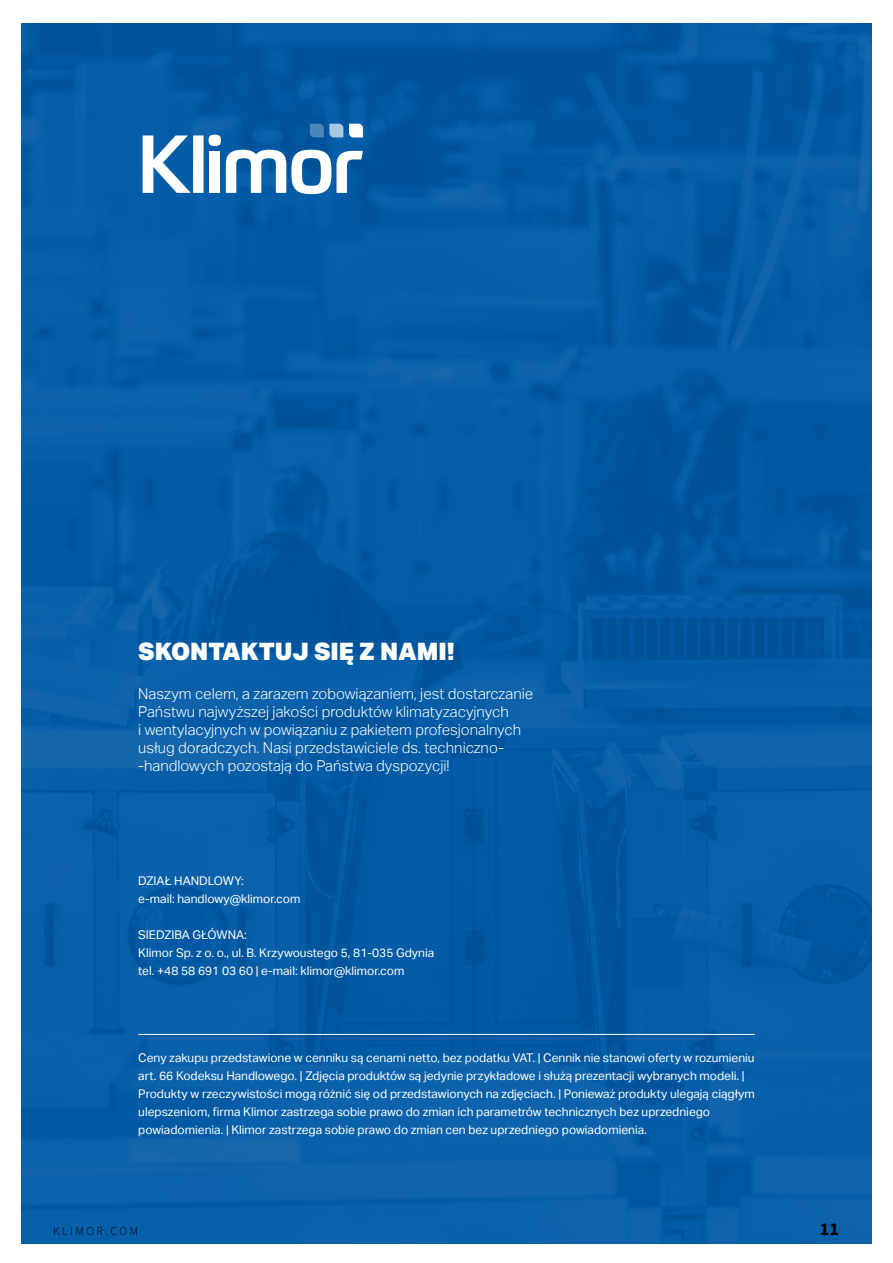
<style>
.page{position:relative;width:893px;height:1263px;background:#fff}
.page>*{position:absolute;margin:0;border:0;box-sizing:border-box;transform-origin:0 0}
.t1{font:900 24px "Aktiv Grotesk";color:#fff}
.t2{font:700 18px "Source Sans Pro";color:#000}
.t3{font:300 15px/18px "Aktiv Grotesk";color:#fff}
.t4{font:12px/18px "Aktiv Grotesk";color:#fff}
.t5{font:300 12px "Source Sans Pro";letter-spacing:.2em;color:#000}
</style>
<div class="page">
<div style="left:21px;top:23px;width:851px;height:1221px;background:#0058a2"></div>
<svg style="left:209px;top:124px;width:154px;height:70px"></svg>
<div style="left:209px;top:151px;width:11px;height:42px;background:#fff"></div>
<div style="left:193px;top:135px;width:11px;height:58px;background:#fff"></div>
<svg style="left:143px;top:135px;width:48px;height:58px"></svg>
<hr style="left:138px;top:1034px;width:617px;height:1px;background:#fff">
<h1 class="t1" style="left:138px;top:635px;width:318px">SKONTAKTUJ SIĘ Z NAMI!</h1>
<p class="t3" style="left:138px;top:685px;width:396px">Naszym celem, a zarazem zobowiązaniem, jest dostarczanie Państwu najwyższej jakości produktów klimatyzacyjnych<br>i wentylacyjnych w powiązaniu z pakietem profesjonalnych usług doradczych. Nasi przedstawiciele ds. techniczno--handlowych pozostają do Państwa dyspozycji!</p>
<p class="t4" style="left:138px;top:872px;width:164px">DZIAŁ HANDLOWY:<br>e-mail: handlowy@klimor.com</p>
<p class="t4" style="left:138px;top:926px;width:297px">SIEDZIBA GŁÓWNA:<br>Klimor Sp. z o. o., ul. B. Krzywoustego 5, 81-035 Gdynia tel. +48 58 691 03 60 | e-mail: klimor@klimor.com</p>
<p class="t4" style="left:138px;top:1049px;width:618px">Ceny zakupu przedstawione w cenniku są cenami netto, bez podatku VAT. | Cennik nie stanowi oferty w rozumieniu art. 66 Kodeksu Handlowego. | Zdjęcia produktów są jedynie przykładowe i służą prezentacji wybranych modeli. | Produkty w rzeczywistości mogą różnić się od przedstawionych na zdjęciach. | Ponieważ produkty ulegają ciągłym ulepszeniom, firma Klimor zastrzega sobie prawo do zmian ich parametrów technicznych bez uprzedniego powiadomienia. | Klimor zastrzega sobie prawo do zmian cen bez uprzedniego powiadomienia.</p>
<p class="t5" style="left:53px;top:1224px;width:87px">KLIMOR.COM</p>
<h2 class="t2" style="left:820px;top:1217px;width:21px">11</h2>
</div>
